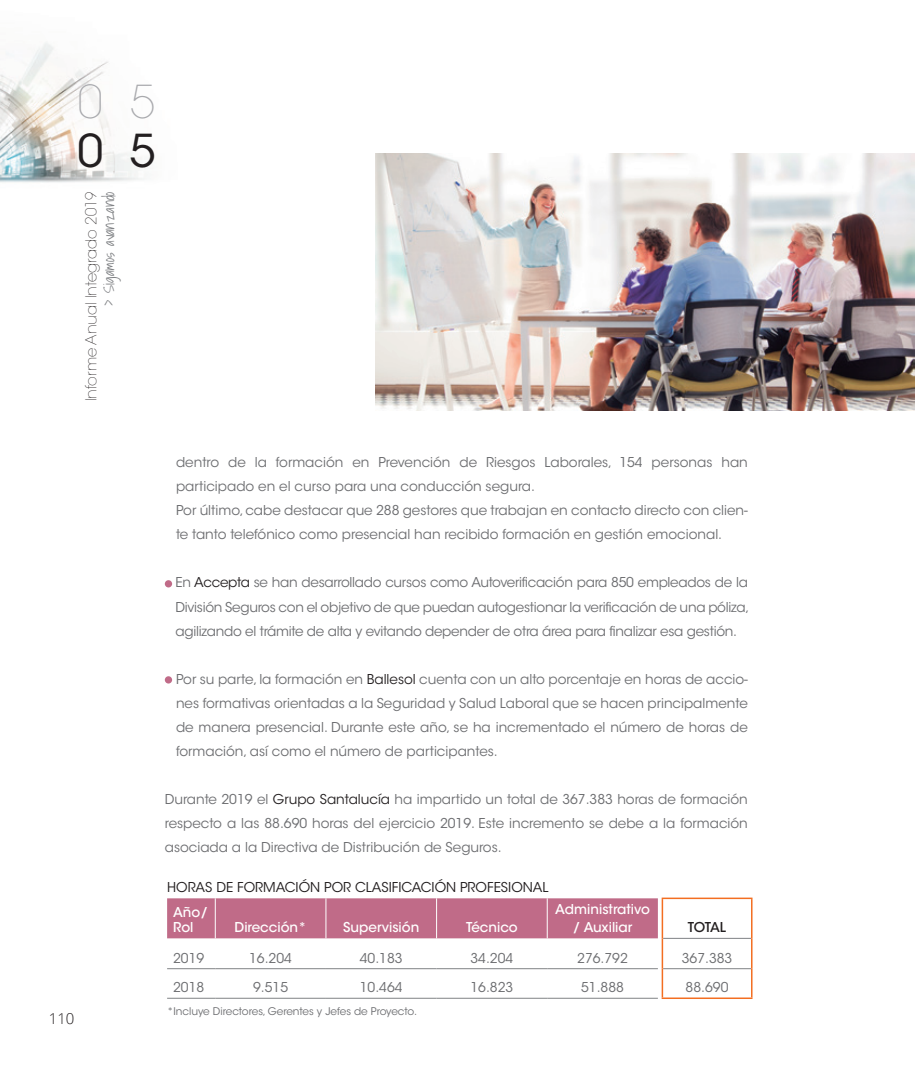
<style>
.page{position:relative;width:915px;height:1085px;background:#fff}
.page>*{position:absolute;margin:0;border:0;box-sizing:border-box;transform-origin:0 0}
.t1{font:200 45px "ITC Avant Garde Std";color:#a8a9ad}
.t2{font:45px "ITC Avant Garde Std";color:#231f20}
.t3{font:200 15px "ITC Avant Garde Std";color:#231f20}
.t4{font:300 15px "Shadows Into";color:#808285}
.t5{font:300 15px "Open Sans";color:#231f20}
.t6{font:13.5px/24px "ITC Avant Garde Std";color:#6c6d70;text-align:justify}
.t7{font:500 13.5px/15px "ITC Avant Garde Std";color:#fff}
.t8{font:13.5px "ITC Avant Garde Std";color:#231f20}
.t9{font:500 13.5px "ITC Avant Garde Std";letter-spacing:-.045em;color:#231f20}
.t10{font:10.5px "ITC Avant Garde Std";color:#6c6d70}
.s1{color:#231f20}
</style>
<div class="page">
<img style="left:0;top:43px;width:144px;height:140px">
<img style="left:375px;top:153px;width:539px;height:257px">
<div style="left:165px;top:580px;width:7px;height:7px;background:#c06b88;border-radius:50%"></div>
<div style="left:165px;top:676px;width:7px;height:7px;background:#c06b88;border-radius:50%"></div>
<div style="left:167px;top:898px;width:490px;height:40px;background:#c06b88"></div>
<hr style="left:167px;top:968px;width:48px;height:1px;background:#808285">
<hr style="left:215px;top:968px;width:111px;height:1px;background:#808285">
<hr style="left:326px;top:968px;width:110px;height:1px;background:#808285">
<hr style="left:436px;top:968px;width:111px;height:1px;background:#808285">
<hr style="left:547px;top:968px;width:110px;height:1px;background:#808285">
<hr style="left:663px;top:968px;width:87px;height:1px;background:#808285">
<hr style="left:167px;top:997px;width:48px;height:1px;background:#808285">
<hr style="left:215px;top:997px;width:111px;height:1px;background:#808285">
<hr style="left:326px;top:997px;width:110px;height:1px;background:#808285">
<hr style="left:436px;top:997px;width:111px;height:1px;background:#808285">
<hr style="left:547px;top:997px;width:110px;height:1px;background:#808285">
<hr style="left:215px;top:898px;width:1px;height:40px;background:#fff">
<hr style="left:325px;top:898px;width:1px;height:40px;background:#fff">
<hr style="left:436px;top:898px;width:1px;height:40px;background:#fff">
<hr style="left:546px;top:898px;width:1px;height:40px;background:#fff">
<hr style="left:663px;top:937px;width:87px;height:1px;background:#808285">
<hr style="left:661px;top:897px;width:91px;height:1px;background:#f36e21">
<hr style="left:661px;top:898px;width:2px;height:40px;background:#f36e21">
<hr style="left:750px;top:898px;width:2px;height:40px;background:#f36e21">
<hr style="left:661px;top:938px;width:2px;height:30px;background:#f36e21">
<hr style="left:750px;top:938px;width:2px;height:30px;background:#f36e21">
<hr style="left:661px;top:968px;width:2px;height:29px;background:#f36e21">
<hr style="left:750px;top:968px;width:2px;height:29px;background:#f36e21">
<hr style="left:661px;top:997px;width:91px;height:1px;background:#f36e21">
<h1 class="t1" style="left:78px;top:76px;width:26px">0</h1>
<h1 class="t2" style="left:77px;top:123px;width:27px">0</h1>
<p class="t3" style="left:82px;top:401px;width:211px;rotate:-90deg">Informe Anual Integrado 2019</p>
<p class="t4" style="left:97px;top:306px;width:116px;rotate:-90deg">&gt; Sigamos avanzando</p>
<h1 class="t1" style="left:130px;top:76px;width:26px">5</h1>
<h1 class="t2" style="left:130px;top:123px;width:27px">5</h1>
<p class="t5" style="left:49px;top:1008px;width:27px">110</p>
<p class="t6" style="left:176px;top:450px;width:573px;text-align:left">dentro de la formación en Prevención de Riesgos Laborales, 154 personas han participado en el curso para una conducción segura.<br>Por último, cabe destacar que 288 gestores que trabajan en contacto directo con clien&shy;te tanto telefónico como presencial han recibido formación en gestión emocional.</p>
<p class="t6" style="left:175px;top:570px;width:575px">En <span class="s1">Accepta</span> se han desarrollado cursos como Autoverificación para 850 empleados de la División Seguros con el objetivo de que puedan autogestionar la verificación de una póliza, agilizando el trámite de alta y evitando depender de otra área para finalizar esa gestión.</p>
<p class="t6" style="left:176px;top:666px;width:573px">Por su parte, la formación en <span class="s1">Ballesol</span> cuenta con un alto porcentaje en horas de accio&shy;nes formativas orientadas a la Seguridad y Salud Laboral que se hacen principalmente de manera presencial. Durante este año, se ha incrementado el número de horas de formación, así como el número de participantes.</p>
<p class="t6" style="left:165px;top:786px;width:584px">Durante 2019 el <span class="s1">Grupo Santalucía</span> ha impartido un total de 367.383 horas de formación respecto a las 88.690 horas del ejercicio 2019. Este incremento se debe a la formación asociada a la Directiva de Distribución de Seguros.</p>
<p class="t8" style="left:167px;top:878px;width:383px">HORAS DE FORMACIÓN POR CLASIFICACIÓN PROFESIONAL</p>
<p class="t7" style="left:173px;top:904px;width:36px">Año/<br>Rol</p>
<p class="t7" style="left:555px;top:900px;width:96px;line-height:18px;text-align:center">Administrativo / Auxiliar</p>
<p class="t7" style="left:234px;top:919px;width:74px">Dirección*</p>
<p class="t7" style="left:343px;top:919px;width:78px">Supervisión</p>
<p class="t7" style="left:466px;top:919px;width:53px">Técnico</p>
<p class="t9" style="left:687px;top:918px;width:40px">TOTAL</p>
<p class="t6" style="left:173px;top:945px;width:33px">2019</p>
<p class="t6" style="left:249px;top:945px;width:44px">16.204</p>
<p class="t6" style="left:360px;top:945px;width:44px">40.183</p>
<p class="t6" style="left:470px;top:945px;width:44px">34.204</p>
<p class="t6" style="left:577px;top:945px;width:52px">276.792</p>
<p class="t6" style="left:681px;top:945px;width:52px">367.383</p>
<p class="t6" style="left:173px;top:975px;width:33px">2018</p>
<p class="t6" style="left:253px;top:975px;width:37px">9.515</p>
<p class="t6" style="left:360px;top:975px;width:44px">10.464</p>
<p class="t6" style="left:470px;top:975px;width:44px">16.823</p>
<p class="t6" style="left:581px;top:975px;width:44px">51.888</p>
<p class="t6" style="left:685px;top:975px;width:44px">88.690</p>
<p class="t10" style="left:167px;top:1004px;width:251px">*Incluye Directores, Gerentes y Jefes de Proyecto.</p>
</div>
